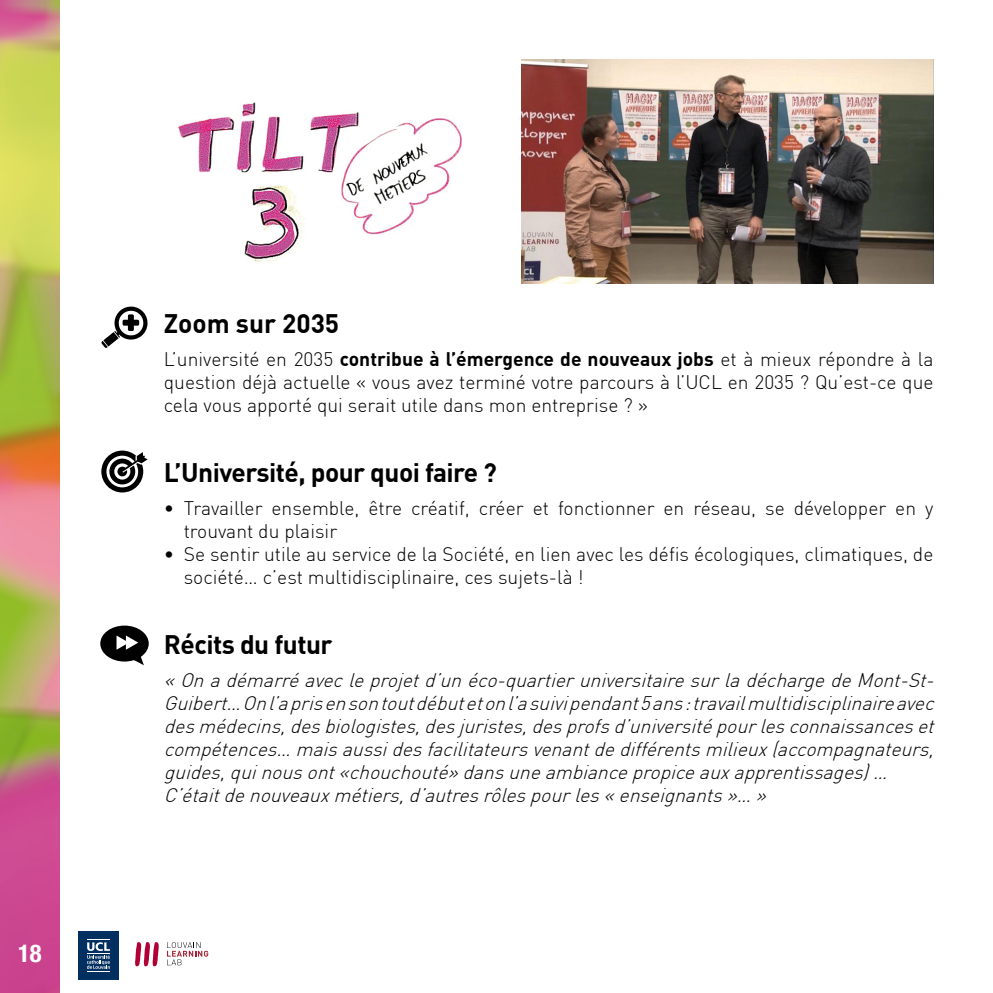
<style>
.page{position:relative;width:993px;height:993px;background:#fff}
.page>*{position:absolute;margin:0;border:0;box-sizing:border-box;transform-origin:0 0}
.t1{font:700 26.25px "DIN Pro";letter-spacing:-.02em;color:#000}
.t2{font:700 26.25px "DIN Pro";color:#000}
.t3{font:700 condensed 24.5px "Helvetica Neue LT Pro";color:#fff}
.t4{font:italic 300 19.25px/23.1px "DIN Pro";color:#000}
.t5{font:300 19.25px/23.1px "DIN Pro";color:#000}
.s1{font-weight:700}
</style>
<div class="page">
<img style="left:0;top:0;width:59px;height:992px">
<svg style="left:167px;top:942px;width:41px;height:22px"></svg>
<svg style="left:135px;top:942px;width:24px;height:23px"></svg>
<div style="left:78px;top:930px;width:40px;height:49px;background:#002f60"></div>
<svg style="left:87px;top:939px;width:23px;height:30px"></svg>
<img style="left:178px;top:103px;width:283px;height:160px">
<svg style="left:101px;top:450px;width:47px;height:42px"></svg>
<svg style="left:100px;top:625px;width:49px;height:40px"></svg>
<svg style="left:101px;top:306px;width:47px;height:42px"></svg>
<img style="left:521px;top:60px;width:412px;height:223px">
<p class="t3" style="left:18px;top:938px;width:25px">18</p>
<h1 class="t2" style="left:164px;top:306px;width:177px">Zoom sur 2035</h1>
<p class="t5" style="left:164px;top:347px;width:771px;text-align:justify">L’université en 2035 <span class="s1">contribue à l’émergence de nouveaux jobs</span> et à mieux répondre à la question déjà actuelle « vous avez terminé votre parcours à l’UCL en 2035 ? Qu’est-ce que cela vous apporté qui serait utile dans mon entreprise ? »</p>
<h1 class="t1" style="left:164px;top:454px;width:334px">L’Université, pour quoi faire ?</h1>
<p class="t5" style="left:184px;top:496px;width:751px;text-indent:-20px">• Travailler ensemble, être créatif, créer et fonctionner en réseau, se développer en y trouvant du plaisir</p>
<p class="t5" style="left:184px;top:542px;width:751px;text-indent:-20px">• Se sentir utile au service de la Société, en lien avec les défis écologiques, climatiques, de société… c’est multidisciplinaire, ces sujets-là !</p>
<h1 class="t1" style="left:164px;top:626px;width:170px">Récits du futur</h1>
<p class="t4" style="left:164px;top:667px;width:777px">«Onadémarréavecleprojetd’unéco-quartieruniversitairesurladéchargedeMont-St-Guibert… Onl’aprisensontoutdébutetonl’asuivipendant5ans:travailmultidisciplinaireavec desmédecins,desbiologistes,desjuristes,desprofsd’universitépourlesconnaissanceset compétences… maisaussidesfacilitateursvenantdedifférentsmilieux(accompagnateurs, guides,quinousont«chouchouté»dansuneambiancepropiceauxapprentissages)… C’étaitdenouveauxmétiers,d’autresrôlespourles«enseignants»… »</p>
</div>
